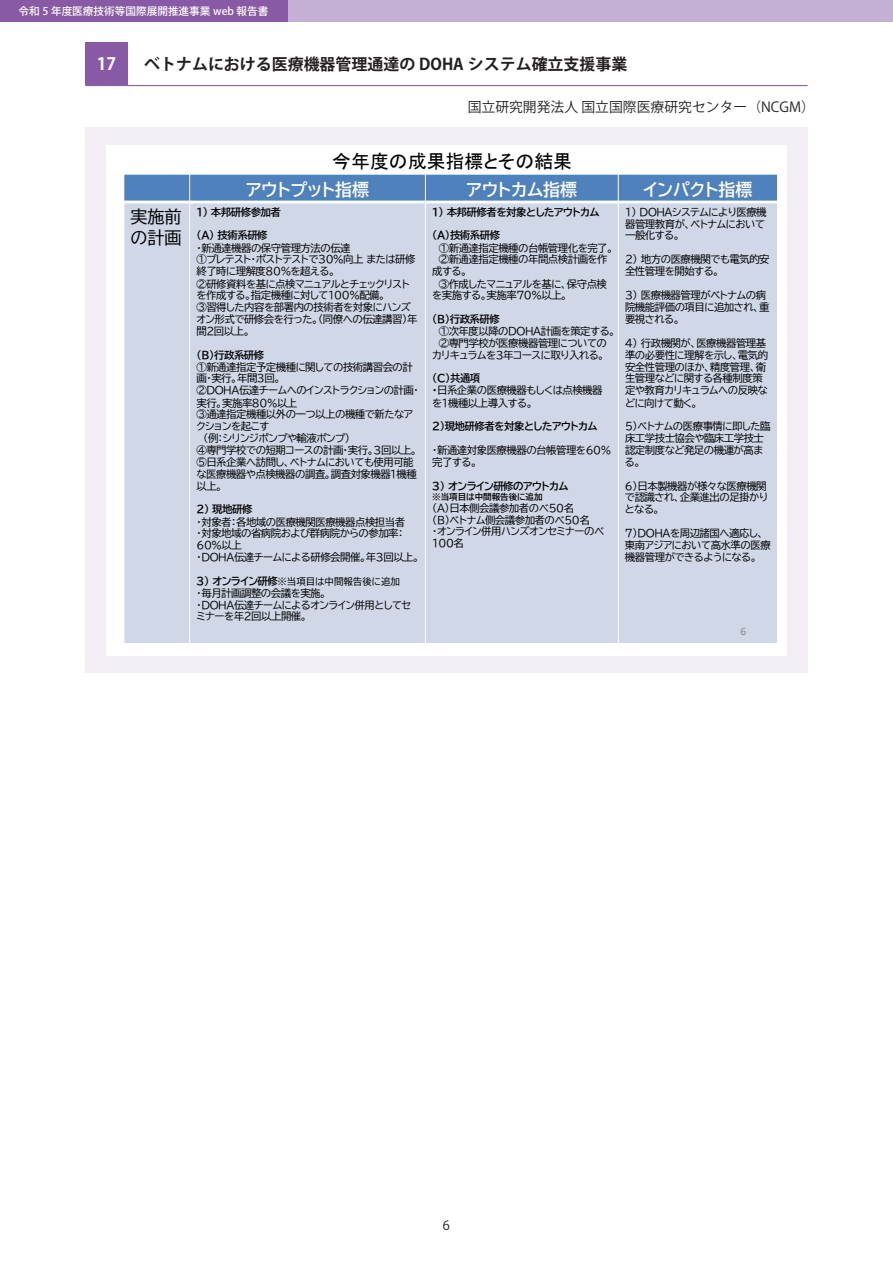
<style>
.page{position:relative;width:893px;height:1263px;background:#fff}
.page>*{position:absolute;margin:0;border:0;box-sizing:border-box;transform-origin:0 0}
.t1{font:18.9px "MS P Gothic";color:#000}
.t2{font:16.95px "BIZ UDP Gothic Bold";color:#fff}
.t3{font:16.95px/20.9px "BIZ UDP Gothic";color:#000}
.t4{font:700 16.95px "Koz Go Pr 6 N";color:#fff}
.t5{font:700 15.9px "Koz Go Pr 6 N";color:#231f20}
.t6{font:13.8px "Koz Go Pr 6 N";color:#231f20}
.t7{font:12.75px "Koz Go Pr 6 N";color:#231f20}
.t8{font:11.4px "Calibri";color:#898989}
.t9{font:500 10.65px "Koz Go Pr 6 N";color:#fff}
.t10{font:10.35px/11.9px "BIZ UDP Gothic";letter-spacing:-.045em;color:#000}
.t11{font:10.35px "BIZ UDP Gothic Bold";letter-spacing:-.045em;color:#000}
.t12{font:9.45px "BIZ UDP Gothic";color:#000}
.t13{font:8.55px "BIZ UDP Gothic Bold";color:#000}
.s1{font-family:"BIZ UDP Gothic Bold";font-size:10.35px}
.s2{font-family:"BIZ UDP Gothic Bold"}
</style>
<div class="page">
<div style="left:0;top:0;width:893px;height:21px;background:#c4b0d4"></div>
<div style="left:86px;top:128px;width:722px;height:545px;background:#f3eef6"></div>
<div style="left:0;top:0;width:287px;height:21px;background:#8859a4"></div>
<hr style="left:85px;top:85px;width:723px;height:1px;background:#8859a4">
<div style="left:85px;top:43px;width:43px;height:42px;background:#8859a4"></div>
<div style="left:107px;top:145px;width:680px;height:510px;background:#fff"></div>
<div style="left:124px;top:174px;width:66px;height:28px;background:#4f81bd"></div>
<div style="left:190px;top:174px;width:235px;height:28px;background:#4f81bd"></div>
<div style="left:425px;top:174px;width:193px;height:28px;background:#4f81bd"></div>
<div style="left:618px;top:174px;width:159px;height:28px;background:#4f81bd"></div>
<div style="left:124px;top:202px;width:66px;height:441px;background:#d0d8e8"></div>
<div style="left:190px;top:202px;width:235px;height:441px;background:#d0d8e8"></div>
<div style="left:425px;top:202px;width:193px;height:441px;background:#d0d8e8"></div>
<div style="left:618px;top:202px;width:159px;height:441px;background:#d0d8e8"></div>
<hr style="left:189px;top:174px;width:1px;height:470px;background:#fff">
<hr style="left:425px;top:174px;width:1px;height:470px;background:#fff">
<hr style="left:618px;top:174px;width:1px;height:470px;background:#fff">
<hr style="left:123px;top:201px;width:655px;height:2px;background:#fff">
<hr style="left:123px;top:174px;width:655px;height:1px;background:#fff">
<p class="t9" style="left:19px;top:5px;width:251px">令和 5 年度医療技術等国際展開推進事業 web 報告書</p>
<h2 class="t4" style="left:97px;top:54px;width:21px">17</h2>
<h3 class="t5" style="left:144px;top:56px;width:485px">ベトナムにおける医療機器管理通達の DOHA システム確立支援事業</h3>
<h3 class="t6" style="left:468px;top:99px;width:349px">国立研究開発法人 国立国際医療研究センター（NCGM）</h3>
<h1 class="t1" style="left:332px;top:152px;width:241px">今年度の成果指標とその結果</h1>
<h2 class="t2" style="left:246px;top:181px;width:124px">アウトプット指標</h2>
<h2 class="t2" style="left:467px;top:181px;width:112px">アウトカム指標</h2>
<h2 class="t2" style="left:643px;top:181px;width:110px">インパクト指標</h2>
<h2 class="t3" style="left:131px;top:206px;width:53px">実施前の計画</h2>
<p class="t11" style="left:196px;top:207px;width:86px">1）本邦研修参加者</p>
<p class="t11" style="left:196px;top:230px;width:73px">（A) 技術系研修</p>
<p class="t10" style="left:196px;top:242px;width:220px">・新通達機器の保守管理方法の伝達<br>①プレテスト・ポストテストで30％向上または研修終了時に理解度80％を超える。<br>②研修資料を基に点検マニュアルとチェックリストを作成する。指定機種に対して100％配備。</p>
<p class="t10" style="left:196px;top:301px;width:222px">③習得した内容を部署内の技術者を対象にハンズオン形式で研修会を行った。（同僚への伝達講習）年間2回以上。</p>
<p class="t11" style="left:196px;top:349px;width:69px">(B)行政系研修</p>
<p class="t10" style="left:196px;top:361px;width:224px">①新通達指定予定機種に関しての技術講習会の計画・実行。年間3回。<br>②DOHA伝達チームへのインストラクションの計画・実行。実施率80％以上<br>③通達指定機種以外の一つ以上の機種で新たなア</p>
<p class="t10" style="left:196px;top:421px;width:74px">クションを起こす</p>
<p class="t10" style="left:203px;top:432px;width:149px">（例：シリンジポンプや輸液ポンプ）</p>
<p class="t10" style="left:196px;top:444px;width:222px">④専門学校での短期コースの計画・実行。3回以上。</p>
<p class="t10" style="left:196px;top:456px;width:219px">⑤日系企業へ訪問し、ベトナムにおいても使用可能</p>
<p class="t10" style="left:196px;top:468px;width:222px">な医療機器や点検機器の調査。調査対象機器1機種</p>
<p class="t10" style="left:196px;top:480px;width:28px">以上。</p>
<p class="t11" style="left:196px;top:504px;width:57px">2）現地研修</p>
<p class="t10" style="left:196px;top:516px;width:210px;line-height:11.4px">・対象者：各地域の医療機関医療機器点検担当者・対象地域の省病院および群病院からの参加率：</p>
<p class="t10" style="left:196px;top:540px;width:224px;line-height:11.4px">60％以上<br>・DOHA伝達チームによる研修会開催。年3回以上。</p>
<p class="t12" style="left:196px;top:577px;width:205px"><span class="s1">3) オンライン研修</span>※当項目は中間報告後に追加</p>
<p class="t10" style="left:196px;top:587px;width:216px">・毎月計画調整の会議を実施。<br>・DOHA伝達チームによるオンライン併用としてセミナーを年2回以上開催。</p>
<p class="t11" style="left:432px;top:207px;width:169px">1）本邦研修者を対象としたアウトカム</p>
<p class="t11" style="left:432px;top:230px;width:69px">（A)技術系研修</p>
<p class="t10" style="left:439px;top:242px;width:176px">①新通達指定機種の台帳管理化を完了。</p>
<p class="t10" style="left:439px;top:253px;width:170px">②新通達指定機種の年間点検計画を作</p>
<p class="t10" style="left:432px;top:265px;width:37px">成する。</p>
<p class="t10" style="left:439px;top:278px;width:170px">③作成したマニュアルを基に、保守点検</p>
<p class="t10" style="left:432px;top:289px;width:137px">を実施する。実施率70％以上。</p>
<p class="t11" style="left:432px;top:314px;width:69px">（B）行政系研修</p>
<p class="t10" style="left:439px;top:325px;width:178px">①次年度以降のDOHA計画を策定する。</p>
<p class="t10" style="left:439px;top:337px;width:170px">②専門学校が医療機器管理についての</p>
<p class="t10" style="left:432px;top:349px;width:174px">カリキュラムを3年コースに取り入れる。</p>
<p class="t11" style="left:432px;top:373px;width:50px">（C）共通項</p>
<p class="t10" style="left:432px;top:384px;width:172px;line-height:12.3px"><span class="s2">・</span>日系企業の医療機器もしくは点検機器を1機種以上導入する。</p>
<p class="t11" style="left:432px;top:421px;width:167px">2）現地研修者を対象としたアウトカム</p>
<p class="t10" style="left:432px;top:444px;width:181px;line-height:12.3px">・新通達対象医療機器の台帳管理を60％完了する。</p>
<p class="t11" style="left:432px;top:481px;width:138px">3) オンライン研修のアウトカム</p>
<p class="t13" style="left:432px;top:493px;width:112px">※当項目は中間報告後に追加</p>
<p class="t10" style="left:432px;top:502px;width:174px">(A)日本側会議参加者のべ50名<br>(B)ベトナム側会議参加者のべ50名<br>・オンライン併用ハンズオンセミナーのべ<br>100名</p>
<p class="t10" style="left:625px;top:206px;width:143px">1） DOHAシステムにより医療機器管理教育が、ベトナムにおいて一般化する。</p>
<p class="t10" style="left:625px;top:253px;width:146px;line-height:12.3px">2）地方の医療機関でも電気的安全性管理を開始する。</p>
<p class="t10" style="left:625px;top:289px;width:146px;line-height:12.5px">3）医療機器管理がベトナムの病院機能評価の項目に追加され、重</p>
<p class="t10" style="left:625px;top:313px;width:57px">要視される。</p>
<p class="t10" style="left:625px;top:337px;width:145px">4）行政機関が、医療機器管理基準の必要性に理解を示し、電気的安全性管理のほか、精度管理、衛生管理などに関する各種制度策定や教育カリキュラムへの反映などに向けて動く。</p>
<p class="t10" style="left:625px;top:420px;width:147px">5）ベトナムの医療事情に即した臨床工学技士協会や臨床工学技士認定制度など発足の機運が高まる。</p>
<p class="t10" style="left:625px;top:480px;width:145px">6）日本製機器が様々な医療機関で認識され、企業進出の足掛かりとなる。</p>
<p class="t10" style="left:625px;top:527px;width:147px;line-height:12.5px">7）DOHAを周辺諸国へ適応し、東南アジアにおいて高水準の医療</p>
<p class="t10" style="left:625px;top:551px;width:134px">機器管理ができるようになる。</p>
<p class="t8" style="left:740px;top:623px;width:7px">6</p>
<p class="t7" style="left:443px;top:1218px;width:9px">6</p>
</div>
